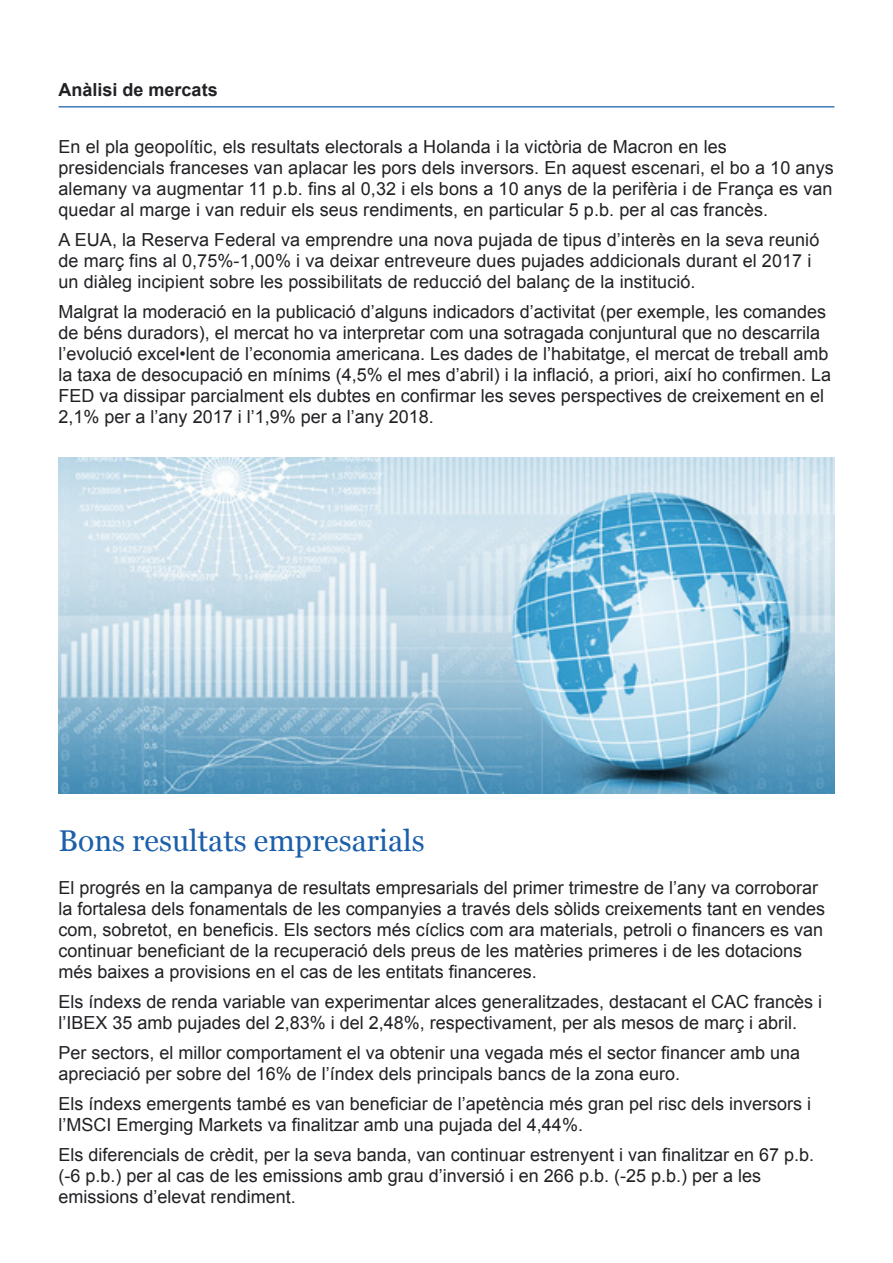
<style>
.page{position:relative;width:893px;height:1263px;background:#fff}
.page>*{position:absolute;margin:0;border:0;box-sizing:border-box;transform-origin:0 0}
.t1{font:30px "Georgia";color:#1c60aa}
.t2{font:18px/21px "Arial";color:#212125}
.t3{font:700 18px "Arial";color:#212125}
</style>
<div class="page">
<hr style="left:59px;top:106px;width:775px;height:1px;background:#1c60aa">
<img style="left:59px;top:457px;width:775px;height:336px">
<p class="t3" style="left:59px;top:78px;width:161px">Anàlisi de mercats</p>
<p class="t2" style="left:59px;top:136px;width:776px">En el pla geopolític, els resultats electorals a Holanda i la victòria de Macron en les presidencials franceses van aplacar les pors dels inversors. En aquest escenari, el bo a 10 anys alemany va augmentar 11 p.b. fins al 0,32 i els bons a 10 anys de la perifèria i de França es van quedar al marge i van reduir els seus rendiments, en particular 5 p.b. per al cas francès.</p>
<p class="t2" style="left:59px;top:229px;width:762px">A EUA, la Reserva Federal va emprendre una nova pujada de tipus d’interès en la seva reunió de març fins al 0,75%-1,00% i va deixar entreveure dues pujades addicionals durant el 2017 i un diàleg incipient sobre les possibilitats de reducció del balanç de la institució.</p>
<p class="t2" style="left:59px;top:301px;width:774px">Malgrat la moderació en la publicació d’alguns indicadors d’activitat (per exemple, les comandes de béns duradors), el mercat ho va interpretar com una sotragada conjuntural que no descarrila l’evolució excel•lent de l’economia americana. Les dades de l’habitatge, el mercat de treball amb la taxa de desocupació en mínims (4,5% el mes d’abril) i la inflació, a priori, així ho confirmen. La FED va dissipar parcialment els dubtes en confirmar les seves perspectives de creixement en el 2,1% per a l’any 2017 i l’1,9% per a l’any 2018.</p>
<h1 class="t1" style="left:59px;top:819px;width:367px">Bons resultats empresarials</h1>
<p class="t2" style="left:58px;top:878px;width:768px">El progrés en la campanya de resultats empresarials del primer trimestre de l’any va corroborar la fortalesa dels fonamentals de les companyies a través dels sòlids creixements tant en vendes com, sobretot, en beneficis. Els sectors més cíclics com ara materials, petroli o financers es van continuar beneficiant de la recuperació dels preus de les matèries primeres i de les dotacions més baixes a provisions en el cas de les entitats financeres.</p>
<p class="t2" style="left:58px;top:992px;width:765px">Els índexs de renda variable van experimentar alces generalitzades, destacant el CAC francès i l’IBEX 35 amb pujades del 2,83% i del 2,48%, respectivament, per als mesos de març i abril.</p>
<p class="t2" style="left:58px;top:1043px;width:743px">Per sectors, el millor comportament el va obtenir una vegada més el sector financer amb una apreciació per sobre del 16% de l’índex dels principals bancs de la zona euro.</p>
<p class="t2" style="left:58px;top:1094px;width:754px">Els índexs emergents també es van beneficiar de l’apetència més gran pel risc dels inversors i l’MSCI Emerging Markets va finalitzar amb una pujada del 4,44%.</p>
<p class="t2" style="left:58px;top:1145px;width:757px">Els diferencials de crèdit, per la seva banda, van continuar estrenyent i van finalitzar en 67 p.b. (-6 p.b.) per al cas de les emissions amb grau d’inversió i en 266 p.b. (-25 p.b.) per a les emissions d’elevat rendiment.</p>
</div>
